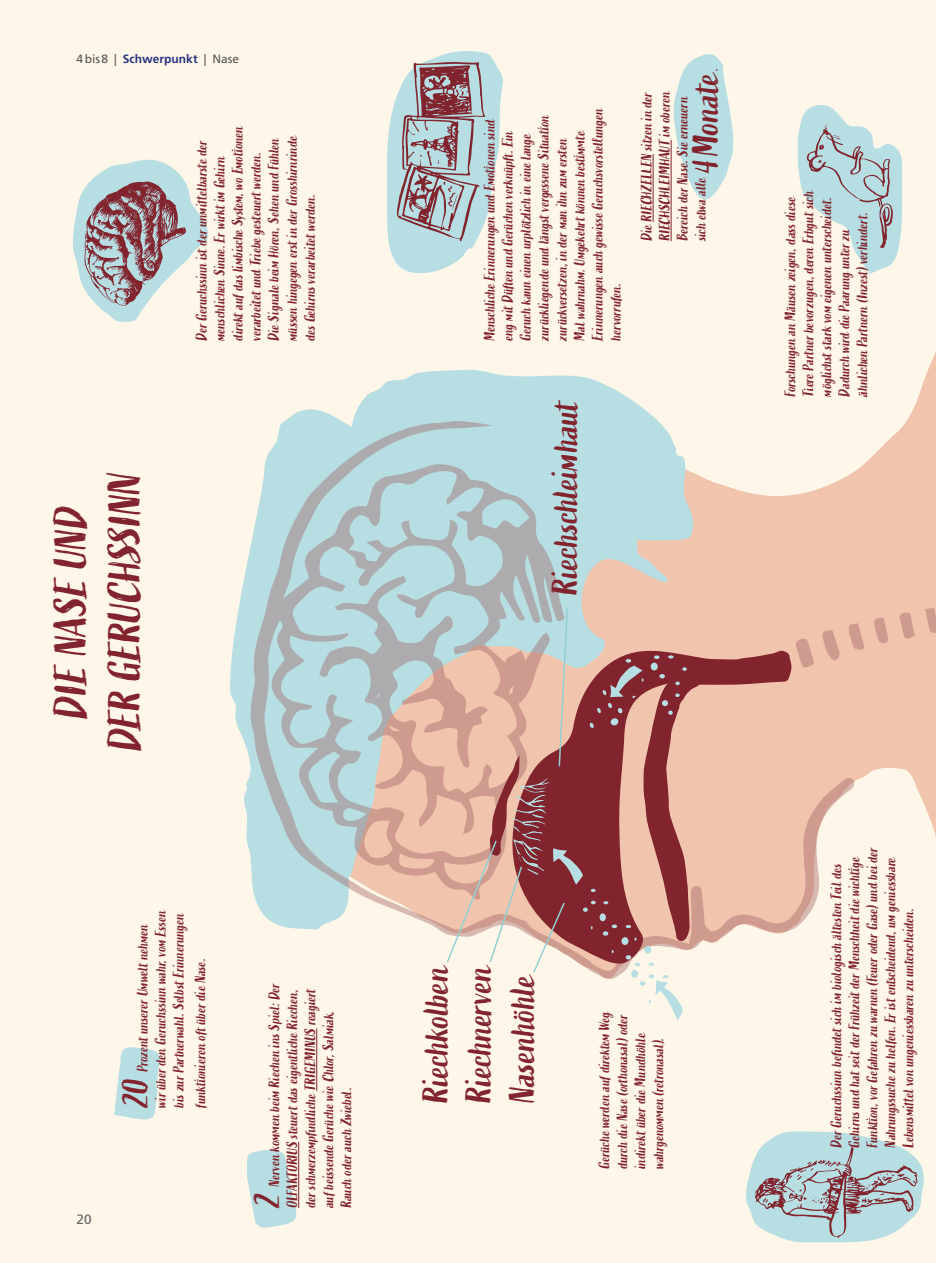
<style>
.page{position:relative;width:936px;height:1263px;background:#fff}
.page>*{position:absolute;margin:0;border:0;box-sizing:border-box;transform-origin:0 0}
.t1{font:45px/54px "Active One";color:#81242e;text-align:center}
.t2{font:36px/43.2px "Active One";color:#81242e;text-align:justify}
.t3{font:15px/18px "Active One";color:#81242e}
.t4{font:13.5px "Frutiger LT Std";color:#646363}
.t5{font:12px "Frutiger LT Std";color:#575756}
.s1{font-weight:700;color:#283583}
</style>
<div class="page">
<div style="left:0;top:0;width:256px;height:1263px;background:#fef6e8"></div>
<div style="left:256px;top:0;width:679px;height:1263px;background:#fef6e8"></div>
<svg style="left:229px;top:369px;width:464px;height:562px;background:#e0ece5"></svg>
<svg style="left:249px;top:421px;width:605px;height:558px;background:#d0d2cc"></svg>
<svg style="left:821px;top:630px;width:19px;height:30px"></svg>
<svg style="left:794px;top:638px;width:21px;height:31px"></svg>
<svg style="left:898px;top:612px;width:16px;height:28px"></svg>
<svg style="left:848px;top:623px;width:16px;height:27px"></svg>
<svg style="left:873px;top:617px;width:15px;height:26px"></svg>
<svg style="left:925px;top:608px;width:10px;height:25px"></svg>
<svg style="left:671px;top:51px;width:63px;height:151px;background:#cde5e3"></svg>
<svg style="left:114px;top:1047px;width:46px;height:73px;background:#c4e3e3"></svg>
<svg style="left:247px;top:1150px;width:49px;height:78px;background:#c5e3e4"></svg>
<hr style="left:298px;top:1142px;width:1px;height:66px;background:#81242e">
<hr style="left:316px;top:1028px;width:1px;height:63px;background:#81242e">
<svg style="left:384px;top:50px;width:120px;height:226px;background:#bcc0c1"></svg>
<svg style="left:745px;top:1129px;width:179px;height:113px;background:#bccbcd"></svg>
<svg style="left:797px;top:103px;width:105px;height:172px;background:#cdddda"></svg>
<svg style="left:73px;top:158px;width:137px;height:164px;background:#c2bfbe"></svg>
<hr style="left:652px;top:154px;width:1px;height:68px;background:#81242e">
<hr style="left:670px;top:140px;width:1px;height:101px;background:#81242e">
<svg style="left:701px;top:649px;width:90px;height:317px;background:#e6baa7"></svg>
<svg style="left:445px;top:606px;width:256px;height:414px;background:#c99b92"></svg>
<p class="t5" style="left:77px;top:52px;width:164px">4bis8 | <span class="s1">Schwerpunkt</span> | Nase</p>
<p class="t1" style="left:45px;top:752px;width:281px;rotate:-90deg">DIE NASE UND<br>DER GERUCHSSINN</p>
<p class="t3" style="left:193px;top:341px;width:217px;rotate:-90deg">Der Geruchssinn ist der unmittelbarste der menschlichen Sinne. Er wirkt im Gehirn direkt auf das limbische System, wo Emotionen verarbeitet und Triebe gesteuert werden.<br>Die Signale beim Hören, Sehen und Fühlen müssen hingegen erst in der Grosshirnrinde des Gehirns verarbeitet werden.</p>
<p class="t3" style="left:134px;top:1107px;width:199px;text-indent:36px;rotate:-90deg">Prozent unserer Umwelt nehmen wir über den Geruchssinn wahr, vom Essen bis zur Partnerwahl. Selbst Erinnerungen</p>
<p class="t3" style="left:192px;top:1107px;width:150px;rotate:-90deg">funktionieren oft über die Nase.</p>
<p class="t2" style="left:115px;top:1107px;width:30px;rotate:-90deg">20</p>
<p class="t4" style="left:77px;top:1211px;width:17px">20</p>
<p class="t3" style="left:266px;top:1208px;width:227px;text-indent:21px;rotate:-90deg">Nerven kommen beim Riechen ins Spiel: Der OLFAKTORIUS steuert das eigentliche Riechen, der schmerzempfindliche TRIGEMINUS reagiert auf beissende Gerüche wie Chlor, Salmiak, Rauch oder auch Zwiebel.</p>
<p class="t2" style="left:247px;top:1208px;width:16px;rotate:-90deg">2</p>
<p class="t3" style="left:481px;top:341px;width:234px;rotate:-90deg">Menschliche Erinnerungen und Emotionen sind eng mit Düften und Gerüchen verknüpft. Ein Geruch kann einen urplötzlich in eine lange zurückliegende und längst vergessene Situation zurückversetzen, in der man ihn zum ersten<br>Mal wahrnahm. Umgekehrt können bestimmte Erinnerungen auch gewisse Geruchsvorstellungen hervorrufen.</p>
<p class="t3" style="left:704px;top:71px;width:4px;rotate:-90deg">.</p>
<p class="t2" style="left:685px;top:174px;width:103px;rotate:-90deg">4Monate</p>
<p class="t3" style="left:638px;top:241px;width:152px;rotate:-90deg">Die RIECHZELLEN sitzen in der<br>RIECHSCHLEIMHAUT im oberen<br>Bereich der Nase. Sie erneuern sich etwa alle</p>
<p class="t2" style="left:544px;top:596px;width:198px;rotate:-90deg">Riechschleimhaut</p>
<p class="t3" style="left:781px;top:396px;width:208px;rotate:-90deg">Forschungen an Mäusen zeigen, dass diese Tiere Partner bevorzugen, deren Erbgut sich möglichst stark vom eigenen unterscheidet.<br>Dadurch wird die Paarung unter zu ähnlichen Partnern (Inzest) verhindert.</p>
<p class="t2" style="left:415px;top:1104px;width:141px;rotate:-90deg">Riechkolben Riechnerven Nasenhöhle</p>
<p class="t3" style="left:595px;top:1169px;width:159px;rotate:-90deg">Gerüche werden auf direktem Weg durch die Nase (orthonasal) oder indirekt über die Mundhöhle wahrgenommen (retronasal).</p>
<p class="t3" style="left:827px;top:1147px;width:302px;rotate:-90deg">Der Geruchssinn befindet sich im biologisch ältesten Teil des Gehirns und hat seit der Frühzeit der Menschheit die wichtige Funktion, vor Gefahren zu warnen (Feuer oder Gase) und bei der Nahrungssuche zu helfen. Er ist entscheidend, um geniessbare Lebensmittel von ungeniessbaren zu unterscheiden.</p>
</div>
